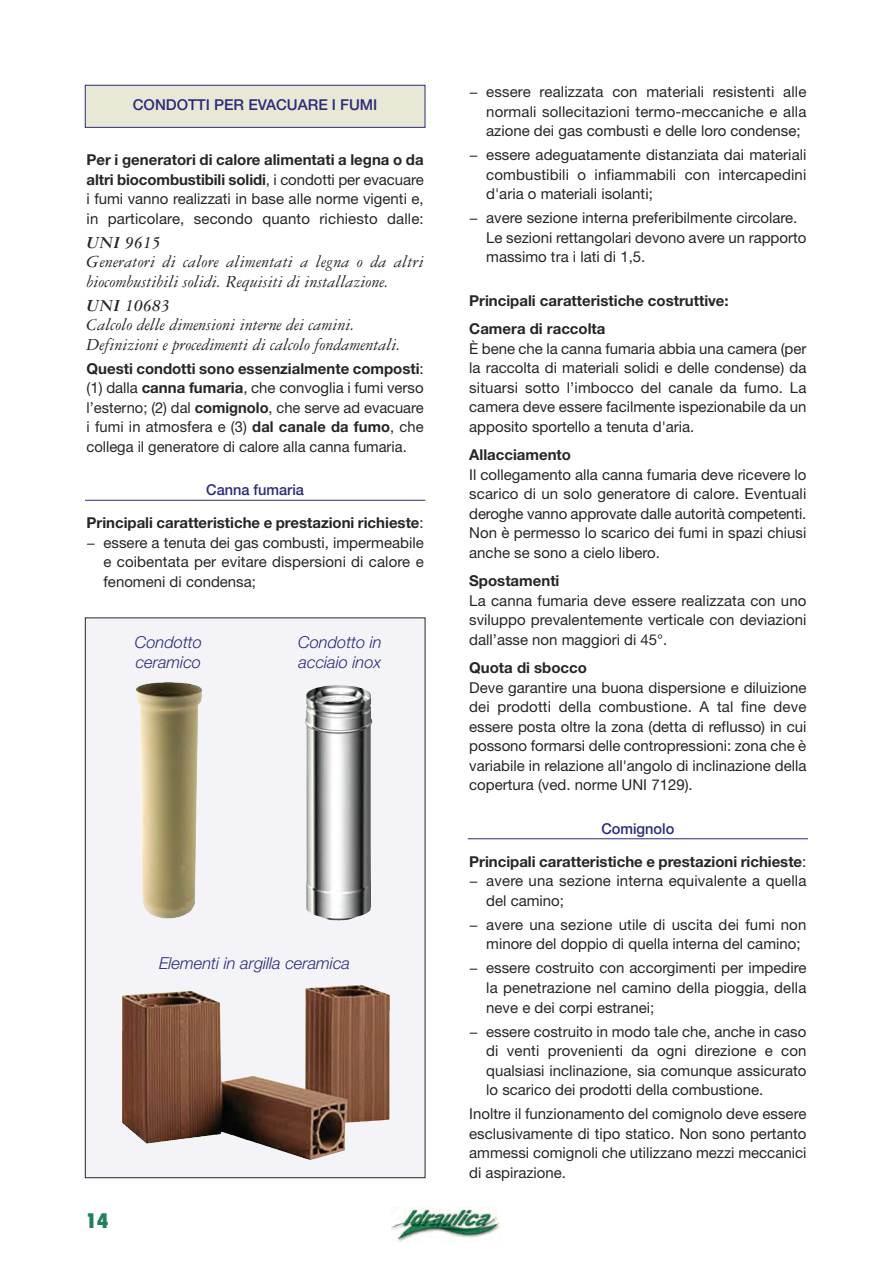
<style>
.page{position:relative;width:893px;height:1263px;background:#fff}
.page>*{position:absolute;margin:0;border:0;box-sizing:border-box;transform-origin:0 0}
.t1{font:800 condensed 19.5px "Futura";color:#238058}
.t2{font:italic 18px/19.5px "Garamond Three";color:#272627}
.t3{font:italic 700 18px "Garamond Three";color:#272627}
.t4{font:italic 300 16.5px/19.8px "Helvetica Neue";color:#2b2b7a}
.t5{font:15px/19.5px "Helvetica Neue";color:#272627;text-align:justify}
.t6{font:700 15px/28.5px "Helvetica Neue";color:#272627}
.t7{font:500 15px "Helvetica Neue";color:#2b2b7a}
.s1{font-weight:700}
.s2{font-weight:400}
</style>
<div class="page">
<img style="left:391px;top:1209px;width:109px;height:33px">
<div style="left:85px;top:85px;width:340px;height:42px;background:#e9e7d5"></div>
<div style="left:85px;top:85px;width:340px;height:43px;border:1px solid #2b2b7a"></div>
<div style="left:86px;top:618px;width:339px;height:559px;background:#f4f4f8"></div>
<img style="left:122px;top:684px;width:268px;height:476px">
<hr style="left:85px;top:500px;width:340px;height:1px;background:#2b2b7a">
<hr style="left:468px;top:838px;width:340px;height:1px;background:#2b2b7a">
<p class="t7" style="left:133px;top:100px;width:246px">CONDOTTI PER EVACUARE I FUMI</p>
<p class="t5" style="left:87px;top:152px;width:339px"><span class="s1">Per i generatori di calore alimentati a legna o da altri biocombustibili solidi</span>, i condotti per evacuare i fumi vanno realizzati in base alle norme vigenti e, in particolare, secondo quanto richiesto dalle:</p>
<p class="t3" style="left:87px;top:236px;width:76px">UNI 9615</p>
<p class="t2" style="left:87px;top:254px;width:339px">Generatori di calore alimentati a legna o da altri biocombustibili solidi. Requisiti di installazione.</p>
<p class="t3" style="left:87px;top:299px;width:85px">UNI 10683</p>
<p class="t2" style="left:87px;top:317px;width:316px">Calcolo delle dimensioni interne dei camini.<br>Definizioni e procedimenti di calcolo fondamentali.</p>
<p class="t5" style="left:87px;top:360px;width:339px"><span class="s1">Questi condotti sono essenzialmente composti</span>: (1) dalla <span class="s1">canna fumaria</span>, che convoglia i fumi verso l’esterno; (2) dal <span class="s1">comignolo</span>, che serve ad evacuare i fumi in atmosfera e (3) <span class="s1">dal canale da fumo</span>, che collega il generatore di calore alla canna fumaria.</p>
<p class="t7" style="left:206px;top:485px;width:99px">Canna fumaria</p>
<p class="t6" style="left:87px;top:510px;width:339px">Principali caratteristiche e prestazioni richieste<span class="s2">:</span></p>
<p class="t5" style="left:87px;top:534px;width:339px">− essere a tenuta dei gas combusti, impermeabile</p>
<p class="t5" style="left:104px;top:554px;width:322px">e coibentata per evitare dispersioni di calore e</p>
<p class="t5" style="left:104px;top:573px;width:154px">fenomeni di condensa;</p>
<p class="t4" style="left:135px;top:634px;width:69px">Condotto ceramico</p>
<p class="t4" style="left:298px;top:634px;width:85px">Condotto in acciaio inox</p>
<p class="t4" style="left:159px;top:954px;width:192px">Elementi in argilla ceramica</p>
<h1 class="t1" style="left:85px;top:1212px;width:25px">14</h1>
<p class="t5" style="left:486px;top:84px;width:322px;text-indent:-17px">− essere realizzata con materiali resistenti alle normali sollecitazioni termo-meccaniche e alla azione dei gas combusti e delle loro condense;</p>
<p class="t5" style="left:486px;top:147px;width:322px;text-indent:-17px">− essere adeguatamente distanziata dai materiali combustibili o infiammabili con intercapedini d'aria o materiali isolanti;</p>
<p class="t5" style="left:486px;top:210px;width:322px;text-align:left;text-indent:-17px">− avere sezione interna preferibilmente circolare.<br>Le sezioni rettangolari devono avere un rapporto massimo tra i lati di 1,5.</p>
<p class="t6" style="left:469px;top:288px;width:261px">Principali caratteristiche costruttive:<br>Camera di raccolta</p>
<p class="t5" style="left:469px;top:340px;width:339px">È bene che la canna fumaria abbia una camera (per la raccolta di materiali solidi e delle condense) da situarsi sotto l’imbocco del canale da fumo. La camera deve essere facilmente ispezionabile da un apposito sportello a tenuta d'aria.</p>
<p class="t6" style="left:469px;top:442px;width:103px">Allacciamento</p>
<p class="t5" style="left:469px;top:466px;width:339px">Il collegamento alla canna fumaria deve ricevere lo scarico di un solo generatore di calore. Eventuali deroghe vanno approvate dalle autorità competenti.<br>Non è permesso lo scarico dei fumi in spazi chiusi anche se sono a cielo libero.</p>
<p class="t6" style="left:469px;top:568px;width:92px">Spostamenti</p>
<p class="t5" style="left:469px;top:592px;width:339px">La canna fumaria deve essere realizzata con uno sviluppo prevalentemente verticale con deviazioni dall’asse non maggiori di 45°.</p>
<p class="t6" style="left:469px;top:655px;width:119px">Quota di sbocco</p>
<p class="t5" style="left:469px;top:679px;width:339px">Deve garantire una buona dispersione e diluizione dei prodotti della combustione. A tal fine deve essere posta oltre la zona (detta di reflusso) in cui possono formarsi delle contropressioni: zona che è variabile in relazione all'angolo di inclinazione della copertura (ved. norme UNI 7129).</p>
<p class="t7" style="left:601px;top:823px;width:74px">Comignolo</p>
<p class="t6" style="left:469px;top:849px;width:339px">Principali caratteristiche e prestazioni richieste<span class="s2">:</span></p>
<p class="t5" style="left:469px;top:873px;width:339px">− avere una sezione interna equivalente a quella</p>
<p class="t5" style="left:486px;top:892px;width:79px">del camino;</p>
<p class="t5" style="left:486px;top:916px;width:322px;text-indent:-17px">− avere una sezione utile di uscita dei fumi non minore del doppio di quella interna del camino;</p>
<p class="t5" style="left:486px;top:960px;width:322px;text-indent:-17px">− essere costruito con accorgimenti per impedire la penetrazione nel camino della pioggia, della neve e dei corpi estranei;</p>
<p class="t5" style="left:486px;top:1023px;width:322px;text-indent:-17px">− essere costruito in modo tale che, anche in caso di venti provenienti da ogni direzione e con qualsiasi inclinazione, sia comunque assicurato lo scarico dei prodotti della combustione.</p>
<p class="t5" style="left:469px;top:1105px;width:339px">Inoltre il funzionamento del comignolo deve essere esclusivamente di tipo statico. Non sono pertanto ammessi comignoli che utilizzano mezzi meccanici di aspirazione.</p>
</div>
